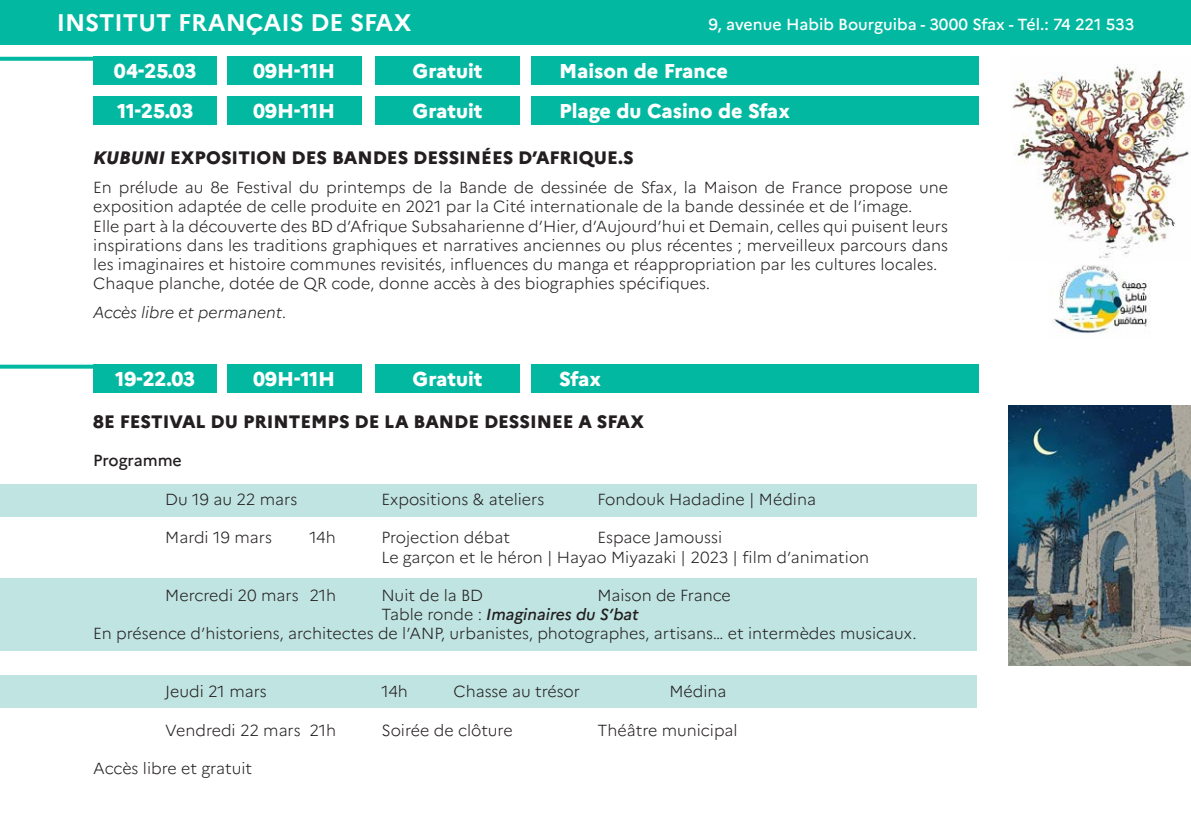
<style>
.page{position:relative;width:1191px;height:840px;background:#fff}
.page>*{position:absolute;margin:0;border:0;box-sizing:border-box;transform-origin:0 0}
.t1{font:700 24px "Marianne";color:#fff}
.Style_de_paragraphe{font:800 20px "Marianne";color:#fff}
.t2{font:800 18px "Marianne";color:#231f20}
.t3{font:300 16px/19.2px "Marianne";color:#231f20}
.t4{font:500 16px "Marianne";color:#fff}
.t5{font:italic 500 16px "Marianne";color:#231f20}
.t6{font:italic 300 16px "Marianne";color:#231f20}
.t7{font:500 16px "Marianne";color:#231f20}
.s1{font-style:italic}
.s2{font-weight:300;font-style:normal}
</style>
<div class="page">
<div style="left:0;top:484px;width:976px;height:32px;background:#bfe4e1"></div>
<div style="left:0;top:674px;width:976px;height:33px;background:#bfe4e1"></div>
<div style="left:0;top:578px;width:976px;height:72px;background:#bfe4e1"></div>
<div style="left:0;top:0;width:1191px;height:44px;background:#03b8a1"></div>
<div style="left:93px;top:57px;width:124px;height:28px;background:#03b8a1"></div>
<div style="left:375px;top:57px;width:145px;height:28px;background:#03b8a1"></div>
<div style="left:531px;top:57px;width:447px;height:28px;background:#03b8a1"></div>
<div style="left:227px;top:57px;width:134px;height:28px;background:#03b8a1"></div>
<svg style="left:0;top:57px;width:93px;height:4px"></svg>
<div style="left:93px;top:364px;width:124px;height:29px;background:#03b8a1"></div>
<div style="left:375px;top:364px;width:145px;height:29px;background:#03b8a1"></div>
<div style="left:531px;top:364px;width:447px;height:29px;background:#03b8a1"></div>
<div style="left:227px;top:364px;width:134px;height:29px;background:#03b8a1"></div>
<svg style="left:0;top:364px;width:93px;height:4px"></svg>
<div style="left:93px;top:96px;width:124px;height:29px;background:#03b8a1"></div>
<div style="left:375px;top:96px;width:145px;height:29px;background:#03b8a1"></div>
<div style="left:531px;top:96px;width:447px;height:29px;background:#03b8a1"></div>
<div style="left:227px;top:96px;width:134px;height:29px;background:#03b8a1"></div>
<img style="left:1012px;top:64px;width:177px;height:195px">
<img style="left:1051px;top:265px;width:98px;height:69px">
<img style="left:1008px;top:405px;width:183px;height:260px">
<p class="t1" style="left:57px;top:4px;width:356px">INSTITUT FRANÇAIS DE SFAX</p>
<p class="t4" style="left:708px;top:12px;width:427px">9, avenue Habib Bourguiba - 3000 Sfax - Tél.: 74 221 533</p>
<p class="Style_de_paragraphe" style="left:114px;top:56px;width:84px">04-25.03</p>
<p class="Style_de_paragraphe" style="left:253px;top:56px;width:84px">09H-11H</p>
<p class="Style_de_paragraphe" style="left:413px;top:56px;width:71px">Gratuit</p>
<p class="Style_de_paragraphe" style="left:559px;top:56px;width:170px">Maison de France</p>
<p class="Style_de_paragraphe" style="left:117px;top:95px;width:78px">11-25.03</p>
<p class="Style_de_paragraphe" style="left:253px;top:95px;width:84px">09H-11H</p>
<p class="Style_de_paragraphe" style="left:413px;top:95px;width:71px">Gratuit</p>
<p class="Style_de_paragraphe" style="left:559px;top:95px;width:232px">Plage du Casino de Sfax</p>
<p class="t2" style="left:93px;top:144px;width:542px"><span class="s1">KUBUNI</span> EXPOSITION DES BANDES DESSINÉES D’AFRIQUE S.</p>
<p class="t3" style="left:93px;top:176px;width:856px">En prélude au 8e Festival du printemps de la Bande de dessinée de Sfax, la Maison de France propose une exposition adaptée de celle produite en 2021 par la Cité internationale de la bande dessinée et de ’l image.</p>
<p class="t3" style="left:93px;top:215px;width:856px;text-align:justify">Elle part laà découverte des BD d’Afrique Subsaharienne d’Hier d, ’Aujourd’hui et Demain, celles qui puisent leurs inspirations dans les traditions graphiques et narratives anciennes ou plus récentes ; merveilleux parcours dans les imaginaires et histoire communes revisités, influences du manga et réappropriation par les cultures locales.</p>
<p class="t3" style="left:93px;top:272px;width:618px">Chaque planche, dotée de QR code, donne accès à des biographies spécifiques.</p>
<p class="t6" style="left:93px;top:300px;width:195px">Accès libre et permanent.</p>
<p class="Style_de_paragraphe" style="left:115px;top:363px;width:81px">19-22.03</p>
<p class="Style_de_paragraphe" style="left:253px;top:363px;width:84px">09H-11H</p>
<p class="Style_de_paragraphe" style="left:413px;top:363px;width:71px">Gratuit</p>
<p class="Style_de_paragraphe" style="left:559px;top:363px;width:43px">Sfax</p>
<p class="t2" style="left:93px;top:407px;width:552px">8E FESTIVAL DU PRINTEMPS DE LA BANDE DESSINEE A SFAX</p>
<p class="t7" style="left:93px;top:448px;width:90px">Programme</p>
<p class="t3" style="left:597px;top:488px;width:220px">Fondouk Hadadine | Médina</p>
<p class="t3" style="left:381px;top:488px;width:165px">Expositions &amp; ateliers</p>
<p class="t3" style="left:165px;top:488px;width:133px">Du 19 au 22 mars</p>
<p class="t3" style="left:165px;top:526px;width:108px">Mardi 19 mars</p>
<p class="t3" style="left:309px;top:526px;width:28px">14h</p>
<p class="t3" style="left:165px;top:584px;width:135px">Mercredi 20 mars</p>
<p class="t3" style="left:309px;top:584px;width:28px">21h</p>
<p class="t3" style="left:381px;top:526px;width:130px">Projection débat</p>
<p class="t3" style="left:597px;top:526px;width:126px">Espace Jamoussi</p>
<p class="t3" style="left:381px;top:545px;width:489px">Le garçon et le héron | Hayao Miyazaki | 2023 | film d’animation</p>
<p class="t3" style="left:597px;top:584px;width:135px">Maison de France</p>
<p class="t3" style="left:381px;top:584px;width:103px">Nuit de la BD</p>
<p class="t5" style="left:381px;top:601px;width:259px"><span class="s2">Table ronde :</span> Imaginaires du ’S bat</p>
<p class="t3" style="left:93px;top:622px;width:825px">En présence d’historiens, architectes de ’l ANP, urbanistes, photographes, artisans… et intermèdes musicaux.</p>
<p class="t3" style="left:165px;top:680px;width:103px">Jeudi 21 mars</p>
<p class="t3" style="left:165px;top:718px;width:137px">Vendredi 22 mars</p>
<p class="t3" style="left:93px;top:757px;width:160px">Accès libre et gratuit</p>
<p class="t3" style="left:309px;top:718px;width:28px">21h</p>
<p class="t3" style="left:381px;top:680px;width:28px">14h</p>
<p class="t3" style="left:453px;top:680px;width:128px">Chasse au trésor</p>
<p class="t3" style="left:669px;top:680px;width:59px">Médina</p>
<p class="t3" style="left:381px;top:718px;width:133px">Soirée de clôture</p>
<p class="t3" style="left:597px;top:718px;width:142px">Théâtre municipal</p>
</div>
